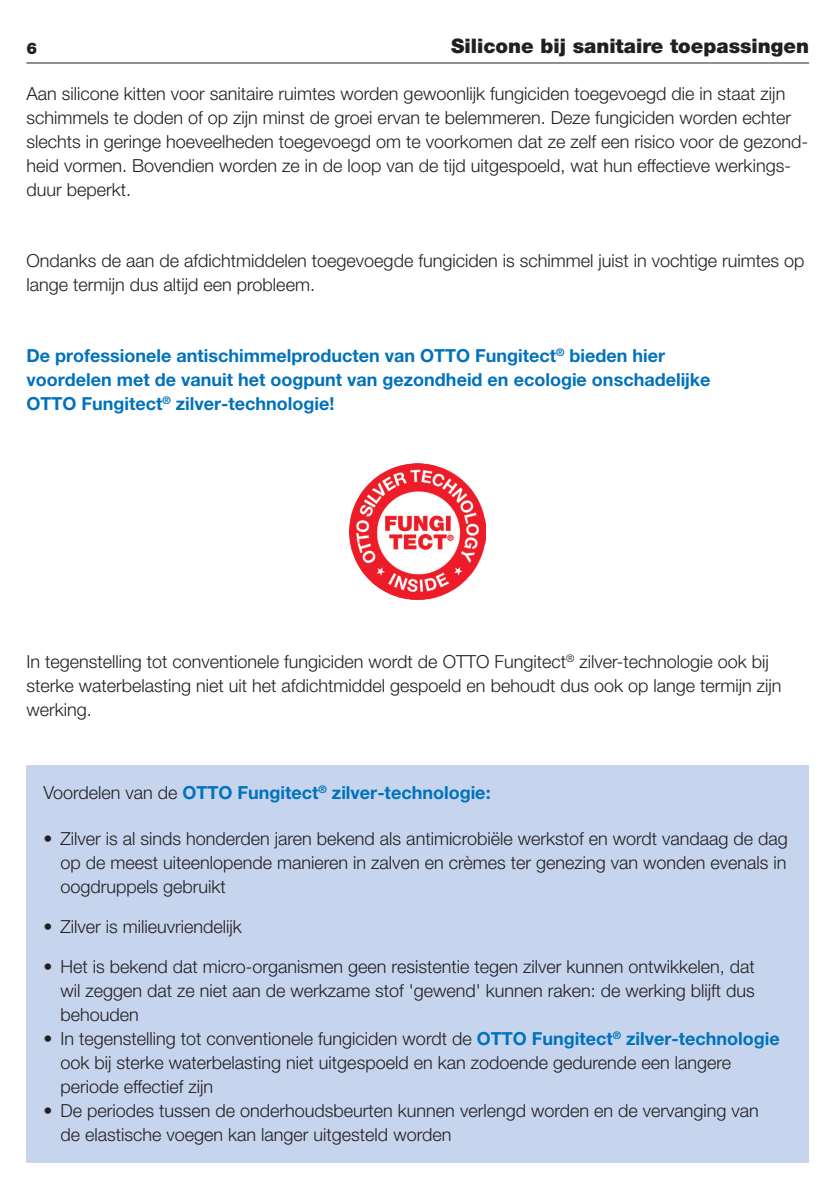
<style>
.page{position:relative;width:838px;height:1194px;background:#fff}
.page>*{position:absolute;margin:0;border:0;box-sizing:border-box;transform-origin:0 0}
.t1{font:900 20px "Helvetica Neue LT Pro";color:#231f20}
.t2{font:300 18px/24px "Helvetica Neue LT Pro";color:#231f20}
.t3{font:700 18px/24px "Helvetica Neue LT Pro";color:#0072bc}
.t4{font:900 16px "Helvetica Neue LT Pro";color:#231f20}
.s1{font-weight:300;color:#231f20}
.s2{font-weight:400}
.s3{font-weight:700;color:#0072bc}
</style>
<div class="page">
<hr style="left:26px;top:63px;width:783px;height:1px;background:#231f20">
<img style="left:350px;top:463px;width:136px;height:136px">
<div style="left:26px;top:765px;width:783px;height:397px;background:#c6d5ed"></div>
<p class="t1" style="left:451px;top:34px;width:359px">Silicone bij sanitaire toepassingen</p>
<p class="t4" style="left:26px;top:39px;width:12px">6</p>
<p class="t2" style="left:26px;top:81px;width:783px">Aan silicone kitten voor sanitaire ruimtes worden gewoonlijk fungiciden toegevoegd die in staat zijn schimmels te doden of op zijn minst de groei ervan te belemmeren. Deze fungiciden worden echter slechts in geringe hoeveelheden toegevoegd om te voorkomen dat ze zelf een risico voor de gezond&shy;heid vormen. Bovendien worden ze in de loop van de tijd uitgespoeld, wat hun effectieve werkings&shy;duur beperkt.</p>
<p class="t2" style="left:26px;top:248px;width:779px">Ondanks de aan de afdichtmiddelen toegevoegde fungiciden is schimmel juist in vochtige ruimtes op lange termijn dus altijd een probleem.</p>
<p class="t3" style="left:26px;top:343px;width:685px">De professionele antischimmelproducten van OTTO Fungitect<sup>®</sup> bieden hier voordelen met de vanuit het oogpunt van gezondheid en ecologie onschadelijke<br>OTTO Fungitect<sup>®</sup> zilver-technologie!</p>
<p class="t2" style="left:26px;top:648px;width:756px">In tegenstelling tot conventionele fungiciden wordt de OTTO Fungitect<sup>®</sup> zilver-technologie ook bij sterke waterbelasting niet uit het afdichtmiddel gespoeld en behoudt dus ook op lange termijn zijn werking.</p>
<p class="t3" style="left:43px;top:780px;width:449px"><span class="s1">Voordelen van de</span> OTTO Fungitect<sup>®</sup> zilver-technologie:</p>
<p class="t2" style="left:60px;top:826px;width:729px;text-align:justify;text-indent:-17px"><span class="s2">•</span> Zilver is al sinds honderden jaren bekend als antimicrobiële werkstof en wordt vandaag de dag op de meest uiteenlopende manieren in zalven en crèmes ter genezing van wonden evenals in oogdruppels gebruikt</p>
<p class="t2" style="left:43px;top:914px;width:200px"><span class="s2">•</span> Zilver is milieuvriendelijk</p>
<p class="t2" style="left:60px;top:954px;width:696px;text-align:justify;text-indent:-17px"><span class="s2">•</span> Het is bekend dat micro-organismen geen resistentie tegen zilver kunnen ontwikkelen, dat wil zeggen dat ze niet aan de werkzame stof 'gewend' kunnen raken: de werking blijft dus behouden</p>
<p class="t2" style="left:60px;top:1026px;width:721px;text-indent:-17px"><span class="s2">•</span> In tegenstelling tot conventionele fungiciden wordt de <span class="s3">OTTO Fungitect</span><sup>®</sup> <span class="s3">zilver-technologie </span>ook bij sterke waterbelasting niet uitgespoeld en kan zodoende gedurende een langere periode effectief zijn</p>
<p class="t2" style="left:60px;top:1098px;width:700px;text-indent:-17px"><span class="s2">•</span> De periodes tussen de onderhoudsbeurten kunnen verlengd worden en de vervanging van de elastische voegen kan langer uitgesteld worden</p>
</div>
